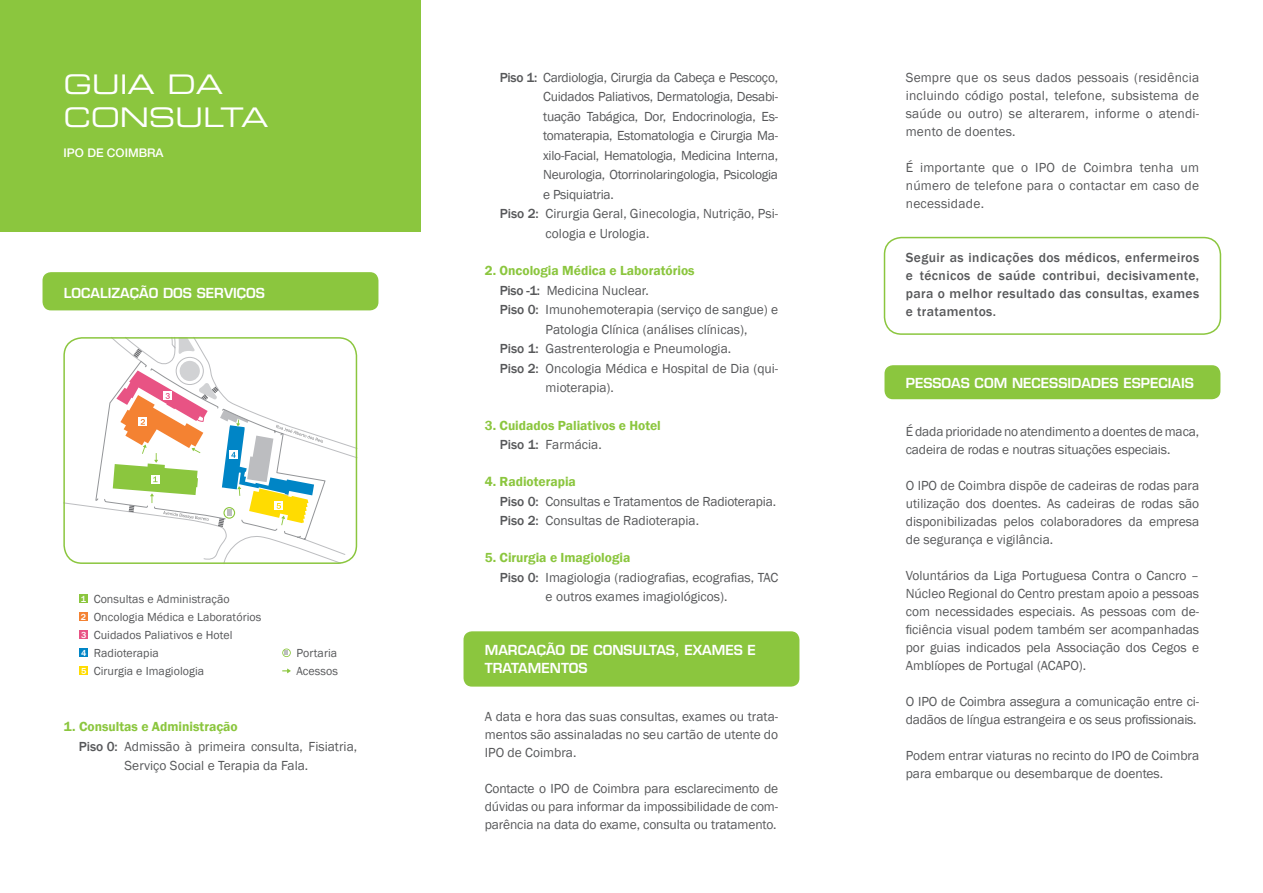
<style>
.page{position:relative;width:1263px;height:893px;background:#fff}
.page>*{position:absolute;margin:0;border:0;box-sizing:border-box;transform-origin:0 0}
.t1{font:27px "Eurostile Extended Two";letter-spacing:-.01em;color:#fff}
.t2{font:13.5px/18px "Franklin Gothic";color:#57585a;text-align:justify}
.t3{font:500 13.5px/18px "Franklin Gothic";letter-spacing:.03em;color:#57585a;text-align:justify}
.t4{font:600 13.5px "Franklin Gothic";color:#8bc63e}
.t5{font:600 13.5px/18px "Eurostile";color:#fff}
.t6{font:12px "Franklin Gothic";letter-spacing:.005em;color:#57585a}
.t7{font:500 12px "Helvetica Neue";color:#fff}
.t8{font:500 9px "Franklin Gothic";color:#fff}
.s1{font-weight:500}
</style>
<div class="page">
<div style="left:884px;top:365px;width:336px;height:34px;background:#8bc63e;border-radius:9px"></div>
<div style="left:884px;top:237px;width:337px;height:98px;border:2px solid #8bc63e;border-radius:17px"></div>
<div style="left:463px;top:631px;width:336px;height:56px;background:#8bc63e;border-radius:9px"></div>
<div style="left:0;top:0;width:421px;height:232px;background:#8bc63e"></div>
<div style="left:43px;top:272px;width:335px;height:38px;background:#8bc63e;border-radius:9px"></div>
<div style="left:79px;top:595px;width:9px;height:8px;background:#8bc63e"></div>
<div style="left:79px;top:613px;width:9px;height:8px;background:#f48232"></div>
<div style="left:79px;top:630px;width:9px;height:9px;background:#e85384"></div>
<div style="left:79px;top:648px;width:9px;height:9px;background:#0085c6"></div>
<div style="left:79px;top:666px;width:9px;height:9px;background:#ffdc01"></div>
<svg style="left:65px;top:337px;width:292px;height:227px"></svg>
<svg style="left:95px;top:340px;width:230px;height:200px"></svg>
<svg style="left:282px;top:648px;width:9px;height:9px"></svg>
<svg style="left:282px;top:668px;width:9px;height:5px"></svg>
<div style="left:63px;top:337px;width:294px;height:227px;border:2px solid #8bc63e;border-radius:18px"></div>
<p class="t1" style="left:64px;top:65px;width:161px">GUIA DA</p>
<p class="t1" style="left:64px;top:98px;width:206px">CONSULTA</p>
<p class="t7" style="left:64px;top:145px;width:102px">IPO DE COIMBRA</p>
<p class="t5" style="left:64px;top:284px;width:203px">LOCALIZAÇÃO DOS SERVIÇOS</p>
<p class="t8" style="left:81px;top:593px;width:7px">1</p>
<p class="t8" style="left:81px;top:611px;width:7px">2</p>
<p class="t8" style="left:81px;top:629px;width:7px">3</p>
<p class="t8" style="left:81px;top:647px;width:7px">4</p>
<p class="t8" style="left:81px;top:665px;width:7px">5</p>
<p class="t6" style="left:94px;top:591px;width:138px">Consultas e Administração</p>
<p class="t6" style="left:94px;top:609px;width:169px">Oncologia Médica e Laboratórios</p>
<p class="t6" style="left:94px;top:627px;width:140px">Cuidados Paliativos e Hotel</p>
<p class="t6" style="left:94px;top:645px;width:67px">Radioterapia</p>
<p class="t6" style="left:94px;top:663px;width:112px">Cirurgia e Imagiologia</p>
<p class="t6" style="left:296px;top:645px;width:42px">Portaria</p>
<p class="t6" style="left:296px;top:663px;width:43px">Acessos</p>
<p class="t4" style="left:64px;top:719px;width:176px">1. Consultas e Administração</p>
<p class="t2" style="left:79px;top:737px;width:280px;line-height:19.5px;text-align:center"><span class="s1">Piso 0:</span> Admissão à primeira consulta, Fisiatria,<br>Serviço Social e Terapia da Fala.</p>
<p class="t2" style="left:543px;top:68px;width:236px;line-height:19.5px;text-indent:-44px"><span class="s1">Piso 1:</span> Cardiologia, Cirurgia da Cabeça e Pescoço, Cuidados Paliativos, Dermatologia, Desabi&shy;tuação Tabágica, Dor, Endocrinologia, Es&shy;tomaterapia, Estomatologia e Cirurgia Ma&shy;xilo-Facial, Hematologia, Medicina Interna, Neurologia, Otorrinolaringologia, Psicologia e Psiquiatria.</p>
<p class="t2" style="left:546px;top:204px;width:234px;line-height:19.5px;text-indent:-46px"><span class="s1">Piso 2:</span> Cirurgia Geral, Ginecologia, Nutrição, Psi&shy;cologia e Urologia.</p>
<p class="t4" style="left:485px;top:262px;width:211px">2. Oncologia Médica e Laboratórios</p>
<p class="t2" style="left:500px;top:282px;width:151px"><span class="s1">Piso -1:</span> Medicina Nuclear.</p>
<p class="t2" style="left:546px;top:300px;width:234px;line-height:19.5px;text-indent:-46px"><span class="s1">Piso 0:</span> Imunohemoterapia (serviço de sangue) e<br>Patologia Clínica (análises clínicas),</p>
<p class="t2" style="left:500px;top:340px;width:233px"><span class="s1">Piso 1:</span> Gastrenterologia e Pneumologia.</p>
<p class="t2" style="left:546px;top:359px;width:234px;line-height:19.5px;text-indent:-46px"><span class="s1">Piso 2:</span> Oncologia Médica e Hospital de Dia (qui&shy;mioterapia).</p>
<p class="t4" style="left:485px;top:417px;width:178px">3. Cuidados Paliativos e Hotel</p>
<p class="t2" style="left:500px;top:436px;width:104px"><span class="s1">Piso 1:</span> Farmácia.</p>
<p class="t4" style="left:485px;top:473px;width:93px">4. Radioterapia</p>
<p class="t2" style="left:500px;top:492px;width:278px"><span class="s1">Piso 0:</span> Consultas e Tratamentos de Radioterapia.</p>
<p class="t2" style="left:500px;top:512px;width:201px"><span class="s1">Piso 2:</span> Consultas de Radioterapia.</p>
<p class="t4" style="left:485px;top:550px;width:147px">5. Cirurgia e Imagiologia</p>
<p class="t2" style="left:500px;top:568px;width:280px;line-height:19.4px;text-align:center"><span class="s1">Piso 0:</span> Imagiologia (radiografias, ecografias, TAC e outros exames imagiológicos).</p>
<p class="t5" style="left:485px;top:641px;width:273px">MARCAÇÃO DE CONSULTAS, EXAMES E<br>TRATAMENTOS</p>
<p class="t2" style="left:485px;top:708px;width:295px">A data e hora das suas consultas, exames ou trata&shy;mentos são assinaladas no seu cartão de utente do IPO de Coimbra.</p>
<p class="t2" style="left:485px;top:780px;width:295px">Contacte o IPO de Coimbra para esclarecimento de dúvidas ou para informar da impossibilidade de com&shy;parência na data do exame, consulta ou tratamento.</p>
<p class="t2" style="left:906px;top:69px;width:295px">Sempre que os seus dados pessoais (residência incluindo código postal, telefone, subsistema de saúde ou outro) se alterarem, informe o atendi&shy;mento de doentes.</p>
<p class="t2" style="left:906px;top:159px;width:295px">É importante que o IPO de Coimbra tenha um número de telefone para o contactar em caso de necessidade.</p>
<p class="t3" style="left:906px;top:248px;width:295px">Seguir as indicações dos médicos, enfermeiros e técnicos de saúde contribui, decisivamente, para o melhor resultado das consultas, exames e tratamentos.</p>
<p class="t5" style="left:906px;top:374px;width:290px">PESSOAS COM NECESSIDADES ESPECIAIS</p>
<p class="t2" style="left:906px;top:423px;width:295px">É dada prioridade no atendimento a doentes de maca, cadeira de rodas e noutras situações especiais.</p>
<p class="t2" style="left:906px;top:477px;width:295px">O IPO de Coimbra dispõe de cadeiras de rodas para utilização dos doentes. As cadeiras de rodas são disponibilizadas pelos colaboradores da empresa de segurança e vigilância.</p>
<p class="t2" style="left:906px;top:567px;width:295px">Voluntários da Liga Portuguesa Contra o Cancro – Núcleo Regional do Centro prestam apoio a pessoas com necessidades especiais. As pessoas com de&shy;ficiência visual podem também ser acompanhadas por guias indicados pela Associação dos Cegos e Amblíopes de Portugal (ACAPO).</p>
<p class="t2" style="left:906px;top:693px;width:295px">O IPO de Coimbra assegura a comunicação entre ci&shy;dadãos de língua estrangeira e os seus profissionais.</p>
<p class="t2" style="left:906px;top:747px;width:295px">Podem entrar viaturas no recinto do IPO de Coimbra para embarque ou desembarque de doentes.</p>
</div>
